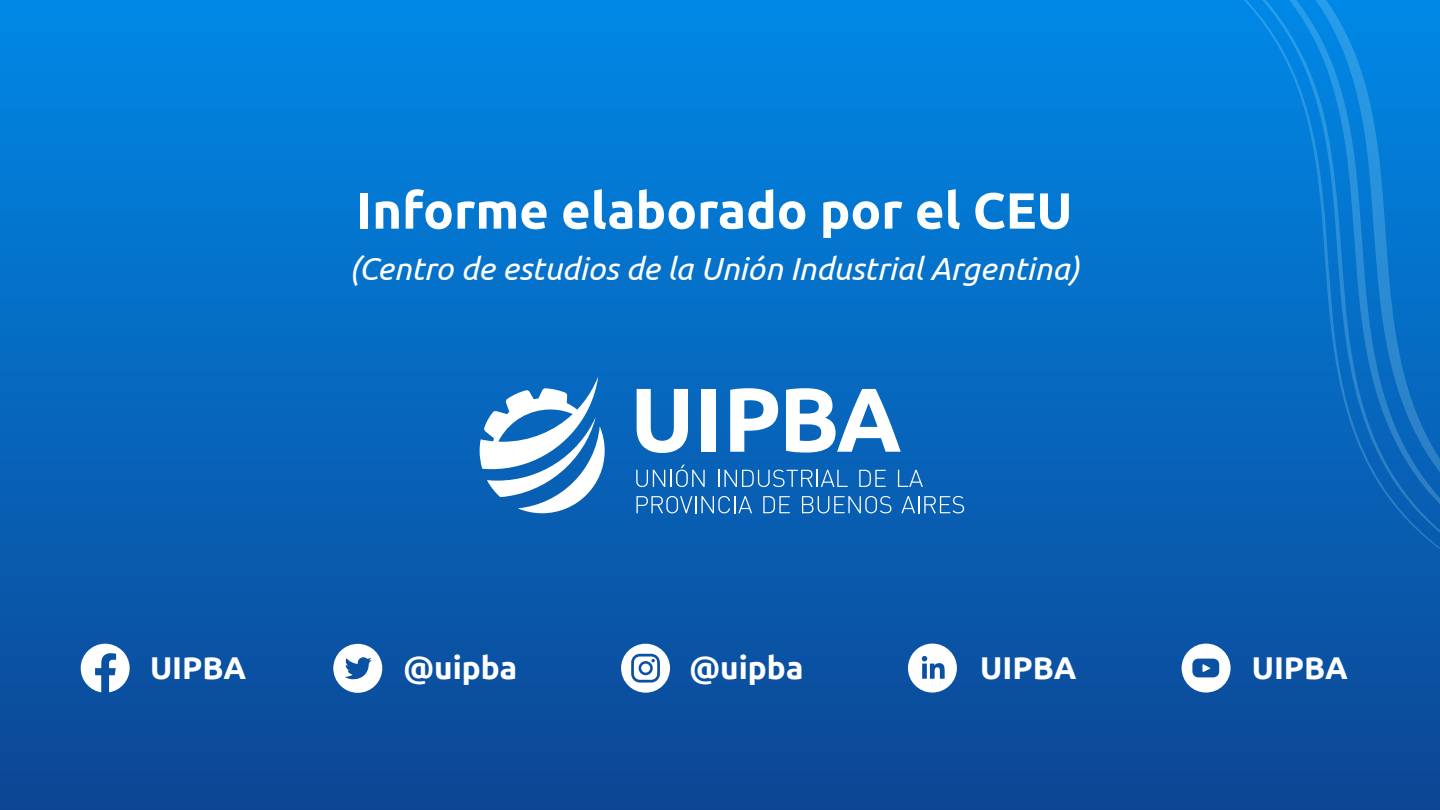
<style>
.page{position:relative;width:1440px;height:810px;background:#fff}
.page>*{position:absolute;margin:0;border:0;box-sizing:border-box;transform-origin:0 0}
.t1{font:700 50.78px "Ubuntu";color:#fff}
.t2{font:italic 31.95px "Ubuntu";color:#fff}
.t3{font:700 31.5px "Ubuntu";color:#fff}
</style>
<div class="page">
<div style="left:0;top:0;width:1440px;height:810px;background:linear-gradient(to bottom,#0088e6,#0d4594)"></div>
<svg style="left:636px;top:465px;width:69px;height:22px;background:#357ec3"></svg>
<svg style="left:718px;top:470px;width:1px;height:17px"></svg>
<svg style="left:725px;top:470px;width:123px;height:17px;background:#3a80c4"></svg>
<svg style="left:859px;top:470px;width:27px;height:17px"></svg>
<svg style="left:898px;top:470px;width:25px;height:17px"></svg>
<svg style="left:636px;top:496px;width:116px;height:17px;background:#3f82c3"></svg>
<svg style="left:763px;top:496px;width:27px;height:17px"></svg>
<svg style="left:802px;top:496px;width:89px;height:17px;background:#3e81c3"></svg>
<svg style="left:901px;top:496px;width:63px;height:17px"></svg>
<svg style="left:637px;top:389px;width:51px;height:64px"></svg>
<div style="left:702px;top:389px;width:14px;height:63px;background:#fff"></div>
<svg style="left:730px;top:388px;width:48px;height:64px"></svg>
<svg style="left:786px;top:388px;width:115px;height:65px"></svg>
<svg style="left:480px;top:376px;width:125px;height:137px"></svg>
<svg style="left:1103px;top:0;width:337px;height:593px;background:#0671c8"></svg>
<svg style="left:80px;top:643px;width:50px;height:49px"></svg>
<svg style="left:908px;top:644px;width:49px;height:49px"></svg>
<svg style="left:1182px;top:644px;width:49px;height:49px"></svg>
<svg style="left:333px;top:644px;width:49px;height:49px"></svg>
<svg style="left:621px;top:644px;width:49px;height:49px"></svg>
<div style="left:641px;top:664px;width:9px;height:9px;background:#fff;border-radius:50%"></div>
<h1 class="t1" style="left:356px;top:180px;width:718px">Informe elaborado por el CEU</h1>
<p class="t2" style="left:349px;top:249px;width:732px">(Centro de estudios de la Unión Industrial Argentina)</p>
<p class="t3" style="left:150px;top:649px;width:98px">UIPBA</p>
<p class="t3" style="left:404px;top:649px;width:115px">@uipba</p>
<p class="t3" style="left:690px;top:649px;width:115px">@uipba</p>
<p class="t3" style="left:980px;top:649px;width:98px">UIPBA</p>
<p class="t3" style="left:1252px;top:649px;width:98px">UIPBA</p>
</div>
